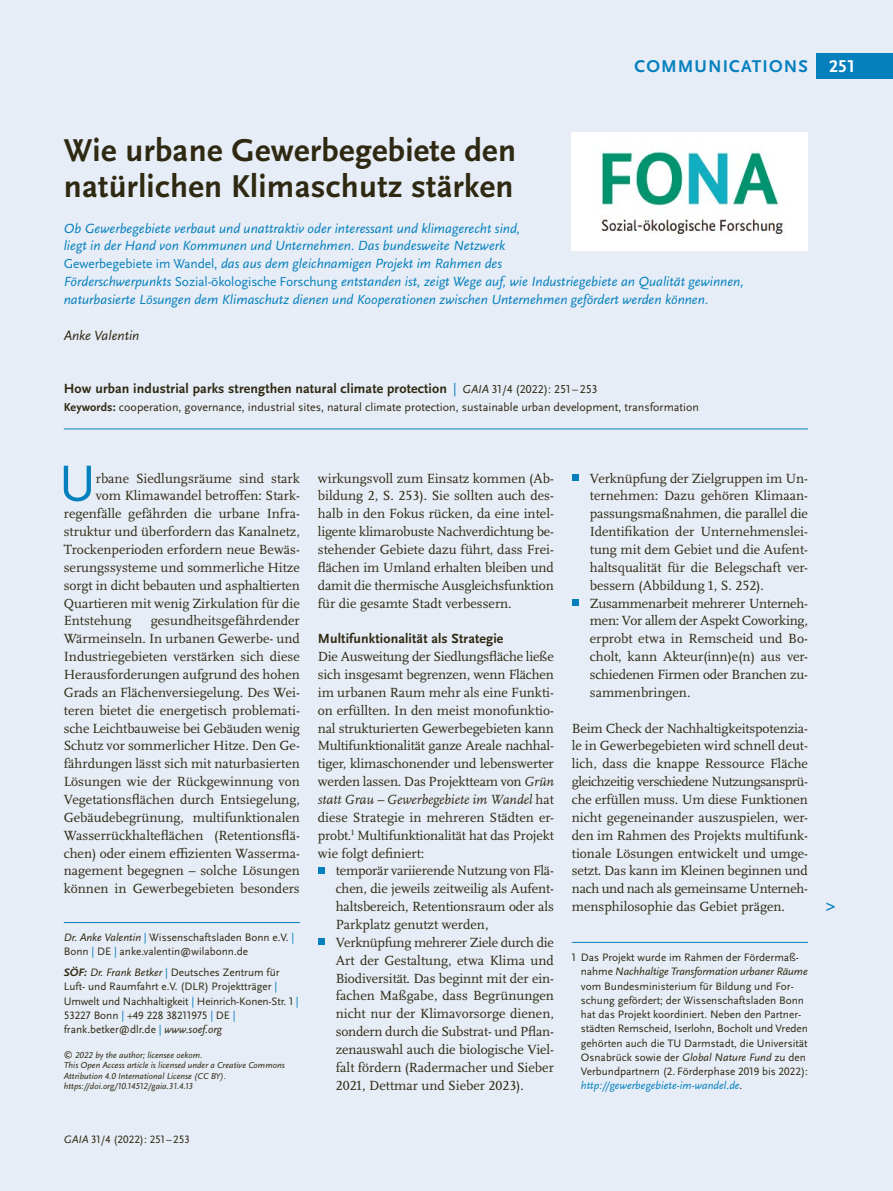
<style>
.page{position:relative;width:893px;height:1191px;background:#e6edf7}
.page>*{position:absolute;margin:0;border:0;box-sizing:border-box;transform-origin:0 0}
.Fließtext_oE{font:52.65px "Scala Sans Pro";color:#0680bd}
.Ü1_22_22{font:700 33px/35.7px "Scala Sans Pro";letter-spacing:.01em;color:#2f2912}
.InfoÜ{font:700 17.85px "Scala Sans Pro";letter-spacing:.06em;color:#0680bd}
.t1{font:700 17.85px "Scala Sans Pro";color:#fff}
.Ü3_9_25_11_9{font:700 17.85px "Scala Sans Pro";color:#0680bd}
.Fließtext_oE-2{font:13.8px/17.9px "Scala Pro";color:#2f2912;text-align:justify}
.Fließtext_mE_Aufzähl{font:13.8px/17.9px "Scala Pro";color:#2f2912;text-align:justify}
.Vorspann{font:italic 13.8px/17.9px "Scala Sans Pro";color:#0680bd}
.Abstract_Ü1{font:700 13.8px "Scala Sans Pro";letter-spacing:.01em;color:#2f2912}
.Ü3_9_25_11_9-2{font:700 13.8px "Scala Sans Pro";letter-spacing:.01em;color:#2f2912}
.Autor_innen{font:italic 13.8px "Scala Sans Pro";color:#2f2912}
.Abstract_Ü1-2{font:12px "Scala Sans Pro";color:#2f2912}
.Fußnote{font:11.25px/14.2px "Scala Sans Pro";color:#2f2912}
.Autor_innen-Adressen{font:11.25px/14.2px "Scala Sans Pro";color:#2f2912}
.Fußnote-2{font:italic 11.25px "Scala Sans Pro";letter-spacing:-.005em;color:#2f2912}
.Fußnote-3{font:italic 11.25px "Scala Sans Pro";color:#0680bd}
.License{font:italic 9px/10.5px "Scala Sans Pro";color:#2f2912}
.s1{font-style:normal;font-size:13.5px}
.s2{font-weight:400;color:#0680bd}
.s3{font-weight:400;font-style:italic;font-size:12px}
.s4{font-weight:400;font-size:12px}
.s5{font-weight:700}
.s6{font-style:italic}
.s7{color:#0680bd}
.s8{font-weight:700;font-style:italic}
.s9{font-style:normal}
.s10{font-style:normal;color:#2f2912}
</style>
<div class="page">
<div style="left:816px;top:53px;width:77px;height:25px;background:#0680bd"></div>
<svg style="left:318px;top:867px;width:6px;height:6px"></svg>
<div style="left:318px;top:938px;width:6px;height:7px;background:#0680bd"></div>
<div style="left:572px;top:474px;width:6px;height:7px;background:#0680bd"></div>
<svg style="left:572px;top:599px;width:6px;height:6px"></svg>
<hr style="left:64px;top:428px;width:744px;height:1px;background:#0680bd">
<hr style="left:64px;top:922px;width:236px;height:1px;background:#0680bd">
<img style="left:572px;top:132px;width:236px;height:118px">
<hr style="left:572px;top:942px;width:236px;height:1px;background:#0680bd">
<h5 class="InfoÜ" style="left:635px;top:56px;width:175px">COMMUNICATIONS</h5>
<p class="t1" style="left:829px;top:56px;width:27px">251</p>
<p class="Ü1_22_22" style="left:64px;top:133px;width:454px">Wie urbane Gewerbegebiete den natürlichen Klimaschutz stärken</p>
<p class="Vorspann" style="left:64px;top:219px;width:682px">Ob Gewerbegebiete verbaut und unattraktiv oder interessant und klimagerecht sind,<br>liegt in der Hand von Kommunen und Unternehmen. Das bundesweite Netzwerk<br><span class="s1">Gewerbegebiete im Wandel,</span> das aus dem gleichnamigen Projekt im Rahmen des<br>Förderschwerpunkts <span class="s1">Sozial-ökologische Forschung</span> entstanden ist, zeigt Wege auf, wie Industriegebiete an Qualität gewinnen, naturbasierte Lösungen dem Klimaschutz dienen und Kooperationen zwischen Unternehmen gefördert werden können.</p>
<p class="Autor_innen" style="left:64px;top:327px;width:77px">Anke Valentin</p>
<p class="Abstract_Ü1" style="left:64px;top:381px;width:535px">How urban industrial parks strengthen natural climate protection <span class="s2">|</span> <span class="s3">GAIA</span> <span class="s4">31/4 (2022): 251 –253</span></p>
<p class="Abstract_Ü1-2" style="left:64px;top:400px;width:637px"><span class="s5">Keywords:</span> cooperation, governance, industrial sites, natural climate protection, sustainable urban development, transformation</p>
<p class="Fließtext_oE" style="left:59px;top:453px;width:38px">U</p>
<p class="Fließtext_oE-2" style="left:96px;top:469px;width:206px">rbane Siedlungsräume sind stark</p>
<p class="Fließtext_oE-2" style="left:96px;top:487px;width:206px">vom Klimawandel betroffen: Stark-</p>
<p class="Fließtext_oE-2" style="left:64px;top:505px;width:238px">regenfälle gefährden die urbane Infra-</p>
<p class="Fließtext_oE-2" style="left:64px;top:523px;width:238px">struktur und überfordern das Kanalnetz,</p>
<p class="Fließtext_oE-2" style="left:64px;top:541px;width:238px">Trockenperioden erfordern neue Bewäs-</p>
<p class="Fließtext_oE-2" style="left:64px;top:558px;width:238px">serungssysteme und sommerliche Hitze</p>
<p class="Fließtext_oE-2" style="left:64px;top:576px;width:238px">sorgt in dicht bebauten und asphaltierten</p>
<p class="Fließtext_oE-2" style="left:64px;top:594px;width:238px">Quartieren mit wenig Zirkulation für die</p>
<p class="Fließtext_oE-2" style="left:64px;top:612px;width:69px">Entstehung</p>
<p class="Fließtext_oE-2" style="left:64px;top:612px;width:238px;text-indent:87px">gesundheitsgefährdender Wärmeinseln. In urbanen Gewerbe- und Industriegebieten verstärken sich diese Herausforderungen aufgrund des hohen Grads an Flächenversiegelung. Des Wei&shy;teren bietet die energetisch problemati&shy;sche Leichtbauweise bei Gebäuden wenig Schutz vor sommerlicher Hitze. Den Ge&shy;fährdungen lässt sich mit naturbasierten Lösungen wie der Rückgewinnung von Vegetationsflächen durch Entsiegelung, Gebäudebegrünung, multifunktionalen Wasserrückhalteflächen (Retentionsflä&shy;chen) oder einem effizienten Wasserma&shy;nagement begegnen – solche Lösungen können in Gewerbegebieten besonders</p>
<p class="Autor_innen-Adressen" style="left:64px;top:929px;width:232px"><span class="s6">Dr. Anke Valentin</span> <span class="s7">|</span> Wissenschaftsladen Bonn e.V. <span class="s7">|<br></span>Bonn <span class="s7">|</span> DE <span class="s7">|</span> anke.valentin@wilabonn.de</p>
<p class="Autor_innen-Adressen" style="left:64px;top:965px;width:217px"><span class="s8">SÖF:</span> <span class="s6">Dr. Frank Betker</span> <span class="s7">|</span> Deutsches Zentrum für<br>Luft- und Raumfahrt e.V. (DLR) Projektträger <span class="s7">|</span></p>
<p class="Autor_innen-Adressen" style="left:64px;top:994px;width:236px">Umwelt und Nachhaltigkeit <span class="s7">|</span> Heinrich-Konen-Str. 1 <span class="s7">|</span></p>
<p class="Autor_innen-Adressen" style="left:64px;top:1008px;width:173px">53227 Bonn <span class="s7">|</span> +49 228 38211975 <span class="s7">|</span> DE <span class="s7">| </span>frank.betker@dlr.de <span class="s7">|</span> <span class="s6">www.soef.org</span></p>
<p class="License" style="left:64px;top:1049px;width:222px">© 2022 by the author; licensee oekom.<br>This Open Access article is licensed under a Creative Commons Attribution 4.0 International License (CC BY). https://doi.org/10.14512/gaia.31.4.13</p>
<p class="Fußnote" style="left:64px;top:1132px;width:127px"><span class="s6">GAIA</span> 31/4 (2022): 251– 253</p>
<p class="Fließtext_oE-2" style="left:318px;top:469px;width:238px">wirkungsvoll zum Einsatz kommen (Ab&shy;bildung 2, S. 253). Sie sollten auch des&shy;halb in den Fokus rücken, da eine intel-</p>
<p class="Fließtext_oE-2" style="left:318px;top:523px;width:238px">ligente klimarobuste Nachverdichtung be&shy;stehender Gebiete dazu führt, dass Frei&shy;flächen im Umland erhalten bleiben und damit die thermische Ausgleichsfunktion für die gesamte Stadt verbessern.</p>
<h3 class="Ü3_9_25_11_9-2" style="left:318px;top:631px;width:187px">Multifunktionalität als Strategie</h3>
<p class="Fließtext_oE-2" style="left:318px;top:648px;width:238px">Die Ausweitung der Siedlungsfläche ließe sich insgesamt begrenzen, wenn Flächen im urbanen Raum mehr als eine Funkti&shy;on erfüllten. In den meist monofunktio&shy;nal strukturierten Gewerbegebieten kann Multifunktionalität ganze Areale nachhal&shy;tiger, klimaschonender und lebenswerter werden lassen. Das Projektteam von <span class="s6">Grün statt Grau – Gewerbegebiete im Wandel</span> hat diese Strategie in mehreren Städten er&shy;probt.<sup>1</sup> Multifunktionalität hat das Projekt wie folgt definiert:</p>
<p class="Fließtext_mE_Aufzähl" style="left:336px;top:862px;width:220px">temporär variierende Nutzung von Flä&shy;chen, die jeweils zeitweilig als Aufent&shy;haltsbereich, Retentionsraum oder als Parkplatz genutzt werden,</p>
<p class="Fließtext_mE_Aufzähl" style="left:336px;top:933px;width:220px">Verknüpfung mehrerer Ziele durch die Art der Gestaltung, etwa Klima und Biodiversität. Das beginnt mit der ein&shy;fachen Maßgabe, dass Begrünungen nicht nur der Klimavorsorge dienen, sondern durch die Substrat- und Pflan&shy;zenauswahl auch die biologische Viel&shy;falt fördern (Radermacher und Sieber 2021, Dettmar und Sieber 2023).</p>
<p class="Fließtext_mE_Aufzähl" style="left:590px;top:469px;width:220px">Verknüpfung der Zielgruppen im Un&shy;ternehmen: Dazu gehören Klimaan&shy;passungsmaßnahmen, die parallel die Identifikation der Unternehmenslei&shy;tung mit dem Gebiet und die Aufent&shy;haltsqualität für die Belegschaft ver&shy;bessern (Abbildung 1, S. 252).</p>
<p class="Fließtext_mE_Aufzähl" style="left:590px;top:594px;width:220px">Zusammenarbeit mehrerer Unterneh&shy;men: Vor allem der Aspekt Coworking, erprobt etwa in Remscheid und Bo&shy;cholt, kann Akteur(inn)e(n) aus ver&shy;schiedenen Firmen oder Branchen zu&shy;sammenbringen.</p>
<p class="Fließtext_oE-2" style="left:572px;top:719px;width:238px">Beim Check der Nachhaltigkeitspotenzia&shy;le in Gewerbegebieten wird schnell deut&shy;lich, dass die knappe Ressource Fläche gleichzeitig verschiedene Nutzungsansprü&shy;che erfüllen muss. Um diese Funktionen nicht gegeneinander auszuspielen, wer&shy;den im Rahmen des Projekts multifunk&shy;tionale Lösungen entwickelt und umge&shy;setzt. Das kann im Kleinen beginnen und nach und nach als gemeinsame Unterneh&shy;mensphilosophie das Gebiet prägen.</p>
<p class="Fußnote" style="left:572px;top:950px;width:228px">1 Das Projekt wurde im Rahmen der Fördermaß-</p>
<p class="Fußnote-2" style="left:581px;top:965px;width:229px"><span class="s9">nahme</span> Nachhaltige Transformation urbaner Räume</p>
<p class="Fußnote" style="left:581px;top:979px;width:225px">vom Bundesministerium für Bildung und For&shy;schung gefördert; der Wissenschaftsladen Bonn hat das Projekt koordiniert. Neben den Partner-</p>
<p class="Fußnote" style="left:581px;top:1021px;width:229px">städten Remscheid, Iserlohn, Bocholt und Vreden</p>
<p class="Fußnote" style="left:581px;top:1036px;width:228px">gehörten auch die TU Darmstadt, die Universität<br>Osnabrück sowie der <span class="s6">Global Nature Fund</span> zu den</p>
<p class="Fußnote" style="left:581px;top:1064px;width:229px">Verbundpartnern (2. Förderphase 2019 bis 2022):</p>
<p class="Fußnote-3" style="left:581px;top:1079px;width:163px">http://gewerbegebiete-im-wandel.de<span class="s10">.</span></p>
<h3 class="Ü3_9_25_11_9" style="left:826px;top:895px;width:11px">&gt;</h3>
</div>
